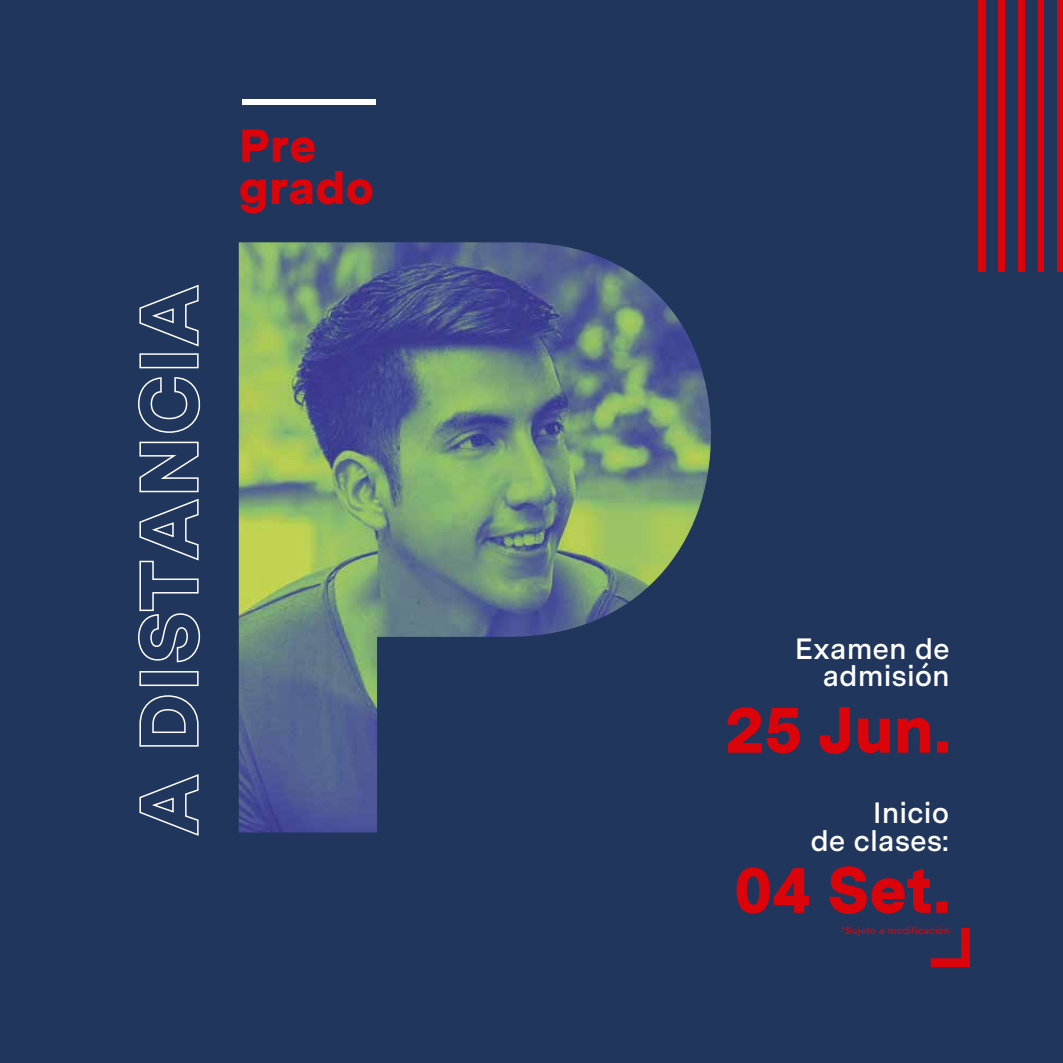
<style>
.page{position:relative;width:1063px;height:1063px;background:#20365d}
.page>*{position:absolute;margin:0;border:0;box-sizing:border-box;transform-origin:0 0}
.t1{font:900 64.95px "Messina Sans";letter-spacing:-.005em;color:#db040b}
.t2{font:900 46.5px/42px "Messina Sans";color:#db040b}
.t3{font:600 29.4px/27.2px "Messina Sans";color:#fff;text-align:right}
.t4{font:600 10.2px "Messina Sans";color:#db040b}
</style>
<div class="page">
<svg style="left:139px;top:774px;width:60px;height:62px"></svg>
<svg style="left:139px;top:695px;width:60px;height:52px"></svg>
<div style="left:139px;top:671px;width:60px;height:15px;border:2px solid #fff"></div>
<svg style="left:138px;top:441px;width:63px;height:222px"></svg>
<svg style="left:139px;top:377px;width:62px;height:56px"></svg>
<div style="left:139px;top:353px;width:60px;height:15px;border:2px solid #fff"></div>
<svg style="left:139px;top:284px;width:60px;height:63px"></svg>
<div style="left:242px;top:99px;width:133px;height:5px;background:#fff"></div>
<svg style="left:931px;top:928px;width:39px;height:39px"></svg>
<img style="left:239px;top:242px;width:472px;height:591px">
<div style="left:978px;top:0;width:7px;height:271px;background:#db040b"></div>
<div style="left:998px;top:0;width:7px;height:271px;background:#db040b"></div>
<div style="left:1018px;top:0;width:6px;height:271px;background:#db040b"></div>
<div style="left:1038px;top:0;width:6px;height:271px;background:#db040b"></div>
<svg style="left:1058px;top:0;width:5px;height:271px"></svg>
<h2 class="t2" style="left:239px;top:123px;width:137px">Pre grado</h2>
<p class="t3" style="left:795px;top:634px;width:157px">Examen de admisión</p>
<h1 class="t1" style="left:725px;top:681px;width:226px">25 Jun.</h1>
<p class="t3" style="left:810px;top:799px;width:140px">Inicio<br>de clases:</p>
<h1 class="t1" style="left:734px;top:841px;width:216px">04 Set.</h1>
<p class="t4" style="left:841px;top:923px;width:110px">*Sujeto a modificación</p>
</div>
